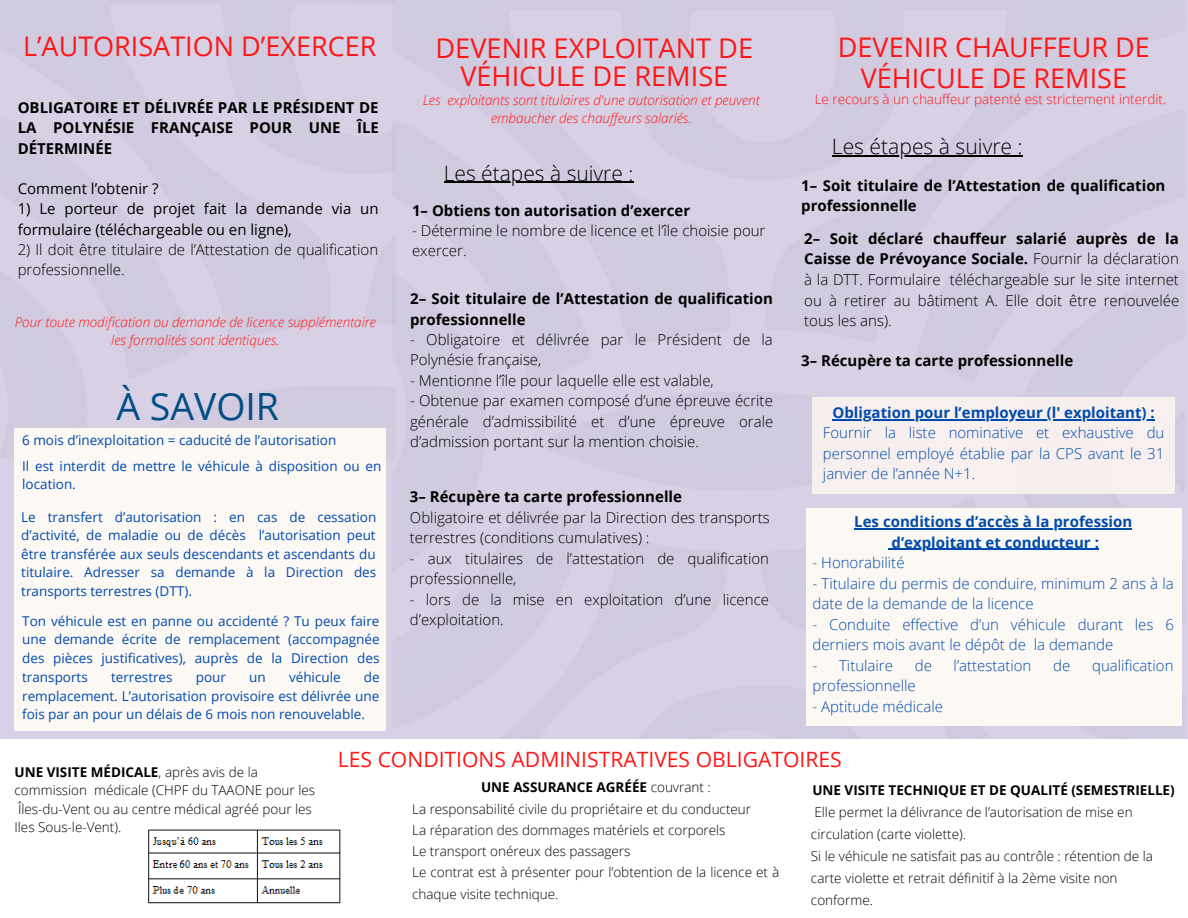
<style>
.page{position:relative;width:1188px;height:918px;background:#fff}
.page>*{position:absolute;margin:0;border:0;box-sizing:border-box;transform-origin:0 0}
.t1{font:37.5px "Open Sans";color:#014d86}
.t2{font:27.15px/28px "Open Sans";color:#ff1616;text-align:center}
.t3{font:27px/30.9px "Open Sans";color:#ff1616;text-align:center}
.t4{font:21.15px "Open Sans";color:#ff1616}
.t5{font:300 21.15px "Open Sans";color:#000}
.t6{font:300 21px "Open Sans";color:#000}
.t7{font:300 15px/20.4px "Open Sans";color:#000}
.t8{font:300 15px/20.5px "Open Sans";color:#004aad}
.t9{font:700 15px/20.2px "Open Sans";color:#000}
.t10{font:700 15px/20.5px "Open Sans";color:#004aad;text-align:center}
.t11{font:15px/20.2px "Open Sans";color:#000}
.t12{font:13.5px/18.8px "Open Sans";color:#004aad;text-align:justify}
.t13{font:300 13.5px/21.3px "Open Sans";color:#000}
.t14{font:italic 300 13.5px/18.6px "Open Sans";color:#ff1616;text-align:center}
.t15{font:300 13.5px "Open Sans";color:#ff1616}
.t16{font:700 13.5px "Open Sans";color:#000}
.s1{font-weight:700}
</style>
<div class="page">
<div style="left:393px;top:0;width:792px;height:739px;background:#d2cbe0"></div>
<div style="left:15px;top:428px;width:371px;height:303px;background:#fffbf5"></div>
<div style="left:813px;top:397px;width:362px;height:96px;background:#f9f2ef"></div>
<hr style="left:444px;top:182px;width:189px;height:1px;background:#000">
<hr style="left:832px;top:156px;width:191px;height:1px;background:#000">
<div style="left:806px;top:508px;width:375px;height:218px;background:#fffbf5"></div>
<hr style="left:854px;top:528px;width:278px;height:1px;background:#004aad">
<hr style="left:892px;top:549px;width:207px;height:1px;background:#004aad">
<hr style="left:833px;top:419px;width:322px;height:1px;background:#004aad">
<img style="left:148px;top:829px;width:193px;height:75px">
<h3 class="t3" style="left:23px;top:30px;width:355px">L’AUTORISATION D’EXERCER</h3>
<h2 class="t2" style="left:436px;top:34px;width:319px">DEVENIR EXPLOITANT DE<br>VÉHICULE DE REMISE</h2>
<h3 class="t3" style="left:838px;top:31px;width:313px">DEVENIR CHAUFFEUR DE<br>VÉHICULE DE REMISE</h3>
<p class="t15" style="left:815px;top:90px;width:353px">Le recours à un chauffeur patenté est strictement interdit.</p>
<p class="t14" style="left:423px;top:90px;width:339px">Les exploitants sont titulaires d'une autorisation et peuvent embaucher des chauffeurs salariés.</p>
<p class="t9" style="left:18px;top:97px;width:363px;text-align:justify">OBLIGATOIRE ET DÉLIVRÉE PAR LE PRÉSIDENT DE LA POLYNÉSIE FRANÇAISE POUR UNE ÎLE DÉTERMINÉE</p>
<p class="t11" style="left:18px;top:178px;width:142px">Comment l’obtenir ?</p>
<p class="t11" style="left:18px;top:198px;width:362px">1) Le porteur de projet fait la demande via un formulaire (téléchargeable ou en ligne),</p>
<p class="t7" style="left:18px;top:239px;width:362px">2) Il doit être titulaire de l’Attestation de qualification professionnelle.</p>
<h3 class="t5" style="left:832px;top:132px;width:192px">Les étapes à suivre :</h3>
<h3 class="t6" style="left:444px;top:158px;width:191px">Les étapes à suivre :</h3>
<p class="t9" style="left:801px;top:175px;width:366px">1– Soit titulaire de l’Attestation de qualification professionnelle</p>
<p class="t9" style="left:412px;top:200px;width:280px">1– Obtiens ton autorisation d’exercer</p>
<p class="t7" style="left:412px;top:220px;width:355px">- Détermine le nombre de licence et l’île choisie pour exercer.</p>
<p class="t9" style="left:410px;top:288px;width:364px">2– Soit titulaire de l’Attestation de qualification professionnelle</p>
<p class="t7" style="left:410px;top:329px;width:364px">- Obligatoire et délivrée par le Président de la<br>Polynésie française,</p>
<p class="t7" style="left:410px;top:370px;width:305px">- Mentionne l’île pour laquelle elle est valable,</p>
<p class="t7" style="left:410px;top:390px;width:365px;text-align:justify">- Obtenue par examen composé d’une épreuve écrite générale d’admissibilité et d’une épreuve orale d’admission portant sur la mention choisie.</p>
<p class="t7" style="left:804px;top:228px;width:377px;text-align:justify"><span class="s1">2– Soit déclaré chauffeur salarié auprès de la Caisse de Prévoyance Sociale.</span> Fournir la déclaration à la DTT. Formulaire téléchargeable sur le site internet ou à retirer au bâtiment A. Elle doit être renouvelée tous les ans).</p>
<p class="t14" style="left:15px;top:312px;width:363px">Pour toute modification ou demande de licence supplémentaire les formalités sont identiques.</p>
<p class="t9" style="left:801px;top:350px;width:274px">3– Récupère ta carte professionnelle</p>
<h1 class="t1" style="left:116px;top:380px;width:164px">À SAVOIR</h1>
<p class="t12" style="left:22px;top:427px;width:361px;line-height:25.7px">6 mois d’inexploitation = caducité de l’autorisation<br>Il est interdit de mettre le véhicule à disposition ou en</p>
<p class="t12" style="left:22px;top:475px;width:55px">location.</p>
<p class="t10" style="left:833px;top:402px;width:324px">Obligation pour l’employeur (l' exploitant) :</p>
<p class="t8" style="left:823px;top:422px;width:343px;text-align:justify">Fournir la liste nominative et exhaustive du personnel employé établie par la CPS avant le 31 janvier de l’année N+1.</p>
<p class="t9" style="left:410px;top:487px;width:274px">3– Récupère ta carte professionnelle</p>
<p class="t7" style="left:410px;top:507px;width:361px">Obligatoire et délivrée par la Direction des transports terrestres (conditions cumulatives) :</p>
<p class="t7" style="left:410px;top:548px;width:361px">- aux titulaires de l’attestation de qualification professionnelle,</p>
<p class="t7" style="left:410px;top:589px;width:361px">- lors de la mise en exploitation d’une licence d’exploitation.</p>
<p class="t12" style="left:21px;top:507px;width:357px">Le transfert d’autorisation : en cas de cessation d’activité, de maladie ou de décès l’autorisation peut être transférée aux seuls descendants et ascendants du titulaire. Adresser sa demande à la Direction des transports terrestres (DTT).</p>
<p class="t10" style="left:854px;top:511px;width:279px">Les conditions d’accès à la profession d’exploitant et conducteur :</p>
<p class="t8" style="left:813px;top:552px;width:94px">- Honorabilité</p>
<p class="t8" style="left:813px;top:572px;width:363px">- Titulaire du permis de conduire, minimum 2 ans à la date de la demande de la licence</p>
<p class="t8" style="left:813px;top:613px;width:363px">- Conduite effective d’un véhicule durant les 6 derniers mois avant le dépôt de la demande</p>
<p class="t8" style="left:813px;top:654px;width:82px">- Titulaire</p>
<p class="t8" style="left:915px;top:654px;width:19px">de</p>
<p class="t8" style="left:954px;top:654px;width:79px">l’attestation</p>
<p class="t8" style="left:1053px;top:654px;width:19px">de</p>
<p class="t8" style="left:1092px;top:654px;width:83px">qualification</p>
<p class="t8" style="left:813px;top:675px;width:105px">professionnelle</p>
<p class="t8" style="left:813px;top:696px;width:132px">- Aptitude médicale</p>
<p class="t12" style="left:22px;top:611px;width:359px">Ton véhicule est en panne ou accidenté ? Tu peux faire une demande écrite de remplacement (accompagnée des pièces justificatives), auprès de la Direction des transports</p>
<p class="t12" style="left:111px;top:667px;width:63px">terrestres</p>
<p class="t12" style="left:196px;top:667px;width:32px">pour</p>
<p class="t12" style="left:249px;top:667px;width:18px">un</p>
<p class="t12" style="left:289px;top:667px;width:53px">véhicule</p>
<p class="t12" style="left:22px;top:667px;width:359px;text-indent:342px">de remplacement. L’autorisation provisoire est délivrée une fois par an pour un délais de 6 mois non renouvelable.</p>
<h3 class="t4" style="left:338px;top:745px;width:505px">LES CONDITIONS ADMINISTRATIVES OBLIGATOIRES</h3>
<p class="t13" style="left:412px;top:776px;width:369px;text-indent:69px"><span class="s1">UNE ASSURANCE AGRÉÉE</span> couvrant :<br>La responsabilité civile du propriétaire et du conducteur<br>La réparation des dommages matériels et corporels<br>Le transport onéreux des passagers<br>Le contrat est à présenter pour l’obtention de la licence et à chaque visite technique.</p>
<p class="t13" style="left:15px;top:763px;width:302px;line-height:18.3px"><span class="s1">UNE VISITE MÉDICALE</span>, après avis de la commission médicale (CHPF du TAAONE pour les Îles-du-Vent ou au centre médical agréé pour les Iles Sous-le-Vent).</p>
<p class="t16" style="left:812px;top:780px;width:364px">UNE VISITE TECHNIQUE ET DE QUALITÉ (SEMESTRIELLE)</p>
<p class="t13" style="left:811px;top:800px;width:343px;line-height:22px">Elle permet la délivrance de l’autorisation de mise en circulation (carte violette).<br>Si le véhicule ne satisfait pas au contrôle : rétention de la carte violette et retrait définitif à la 2ème visite non conforme.</p>
</div>
